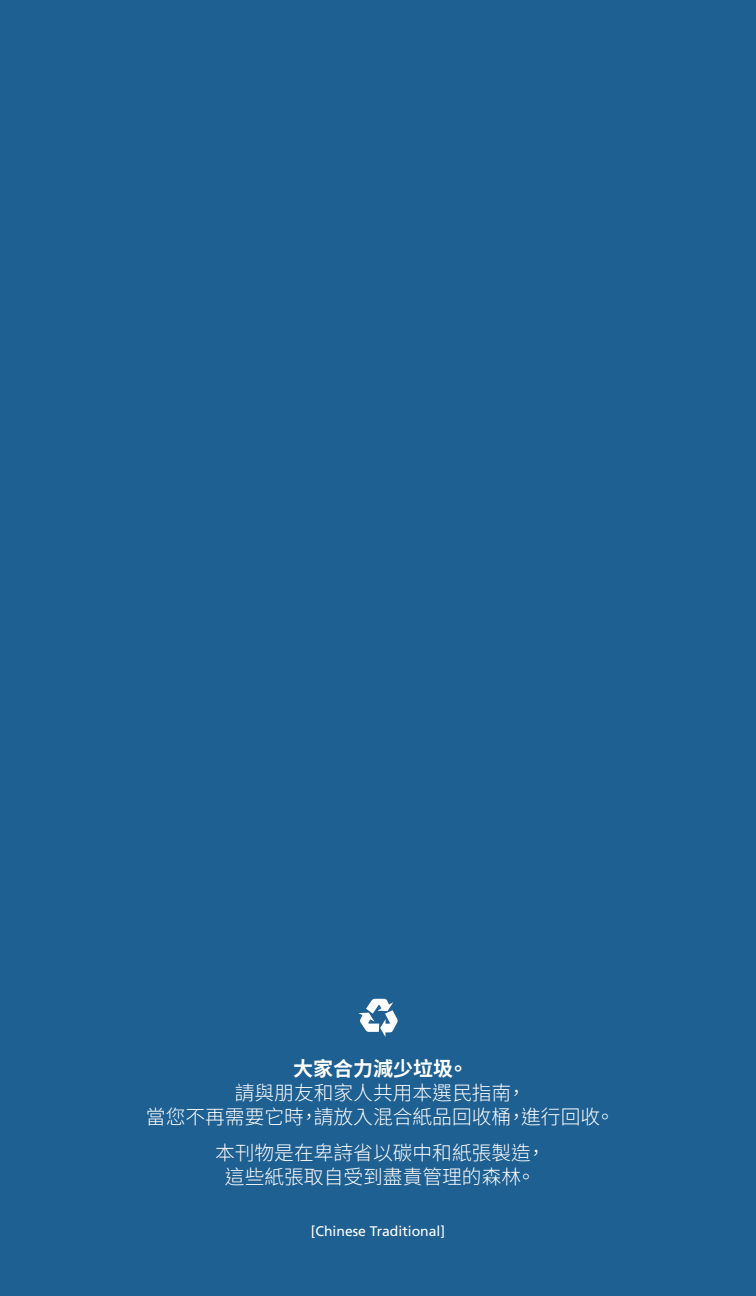
<style>
.page{position:relative;width:756px;height:1296px;background:#1f6092}
.page>*{position:absolute;margin:0;border:0;box-sizing:border-box;transform-origin:0 0}
.t1{font:700 20px "Source Han Sans TW";color:#fff}
.t2{font:300 19.8px/24px "Source Han Sans TW";color:#fff;text-align:center}
.t3{font:14px "Frutiger LT Std";color:#fff}
</style>
<div class="page">
<svg style="left:358px;top:999px;width:40px;height:38px"></svg>
<p class="t1" style="left:293px;top:1057px;width:176px">大家合力減少垃圾。</p>
<p class="t2" style="left:146px;top:1081px;width:471px">請與朋友和家人共用本選民指南，<br>當您不再需要它時，請放入混合紙品回收桶，進行回收。</p>
<p class="t2" style="left:215px;top:1141px;width:332px">本刊物是在卑詩省以碳中和紙張製造，這些紙張取自受到盡責管理的森林。</p>
<p class="t3" style="left:311px;top:1223px;width:136px">[Chinese Traditional]</p>
</div>
